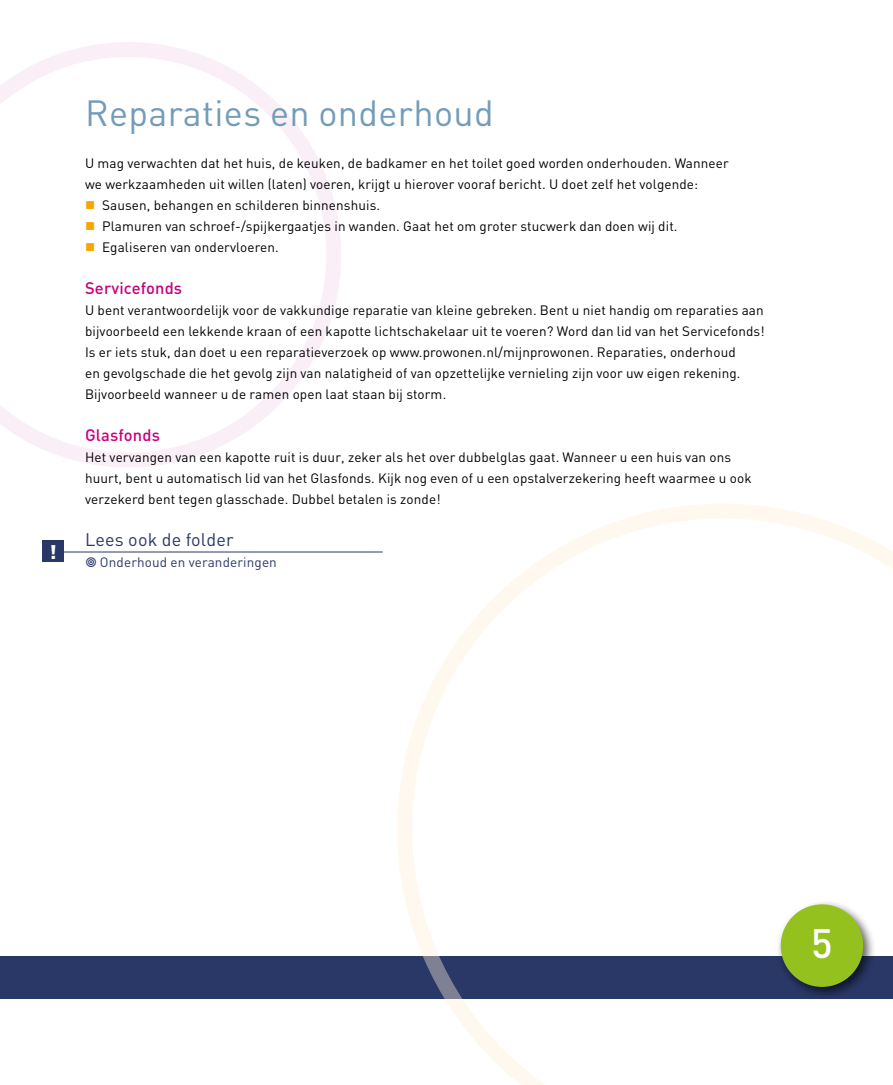
<style>
.page{position:relative;width:893px;height:1085px;background:#fff}
.page>*{position:absolute;margin:0;border:0;box-sizing:border-box;transform-origin:0 0}
.t1{font:500 40.5px "DIN";color:#fff}
.t2{font:36px "DIN";letter-spacing:.01em;color:#729cb8}
.t3{font:900 19.5px "DIN";color:#fff}
.t4{font:18px "DIN";letter-spacing:.01em;color:#2a3868}
.t5{font:500 16.5px "DIN";letter-spacing:.01em;color:#c7017f}
.t6{font:13.5px/21px "DIN";letter-spacing:.01em;color:#000}
.t7{font:13.5px "DIN";letter-spacing:.01em;color:#2a3868}
</style>
<div class="page">
<svg style="left:0;top:42px;width:341px;height:425px"></svg>
<div style="left:0;top:956px;width:893px;height:42px;background:#2a3868"></div>
<svg style="left:397px;top:504px;width:496px;height:580px"></svg>
<hr style="left:43px;top:551px;width:340px;height:1px;background:#2a3868">
<div style="left:776px;top:899px;width:100px;height:100px;background:#000;opacity:.65"></div>
<div style="left:781px;top:904px;width:82px;height:82px;background:#95c11f;border-radius:50%"></div>
<div style="left:43px;top:540px;width:21px;height:21px;background:#2a3868"></div>
<svg style="left:86px;top:201px;width:8px;height:8px"></svg>
<svg style="left:86px;top:222px;width:8px;height:8px"></svg>
<svg style="left:86px;top:243px;width:8px;height:8px"></svg>
<h3 class="t3" style="left:49px;top:538px;width:9px">!</h3>
<h2 class="t2" style="left:85px;top:91px;width:410px">Reparaties en onderhoud</h2>
<p class="t6" style="left:85px;top:152px;width:645px">U mag verwachten dat het huis, de keuken, de badkamer en het toilet goed worden onderhouden. Wanneer</p>
<p class="t6" style="left:85px;top:173px;width:615px">we werkzaamheden uit willen (laten) voeren, krijgt u hierover vooraf bericht. U doet zelf het volgende:</p>
<p class="t6" style="left:102px;top:194px;width:280px">Sausen, behangen en schilderen binnenshuis.</p>
<p class="t6" style="left:102px;top:215px;width:577px">Plamuren van schroef-/spijkergaatjes in wanden. Gaat het om groter stucwerk dan doen wij dit.</p>
<p class="t6" style="left:102px;top:236px;width:178px">Egaliseren van ondervloeren.</p>
<p class="t5" style="left:85px;top:278px;width:99px">Servicefonds</p>
<p class="t6" style="left:85px;top:299px;width:681px">U bent verantwoordelijk voor de vakkundige reparatie van kleine gebreken. Bent u niet handig om reparaties aan bijvoorbeeld een lekkende kraan of een kapotte lichtschakelaar uit te voeren? Word dan lid van het Servicefonds!<br>Is er iets stuk, dan doet u een reparatieverzoek op www.prowonen.nl/mijnprowonen. Reparaties, onderhoud<br>en gevolgschade die het gevolg zijn van nalatigheid of van opzettelijke vernieling zijn voor uw eigen rekening.<br>Bijvoorbeeld wanneer u de ramen open laat staan bij storm.</p>
<p class="t5" style="left:85px;top:425px;width:76px">Glasfonds</p>
<p class="t6" style="left:85px;top:446px;width:668px">Het vervangen van een kapotte ruit is duur, zeker als het over dubbelglas gaat. Wanneer u een huis van ons huurt, bent u automatisch lid van het Glasfonds. Kijk nog even of u een opstalverzekering heeft waarmee u ook verzekerd bent tegen glasschade. Dubbel betalen is zonde!</p>
<h3 class="t4" style="left:85px;top:528px;width:150px">Lees ook de folder</h3>
<p class="t7" style="left:100px;top:554px;width:178px">Onderhoud en veranderingen</p>
<h1 class="t1" style="left:811px;top:917px;width:23px">5</h1>
</div>
